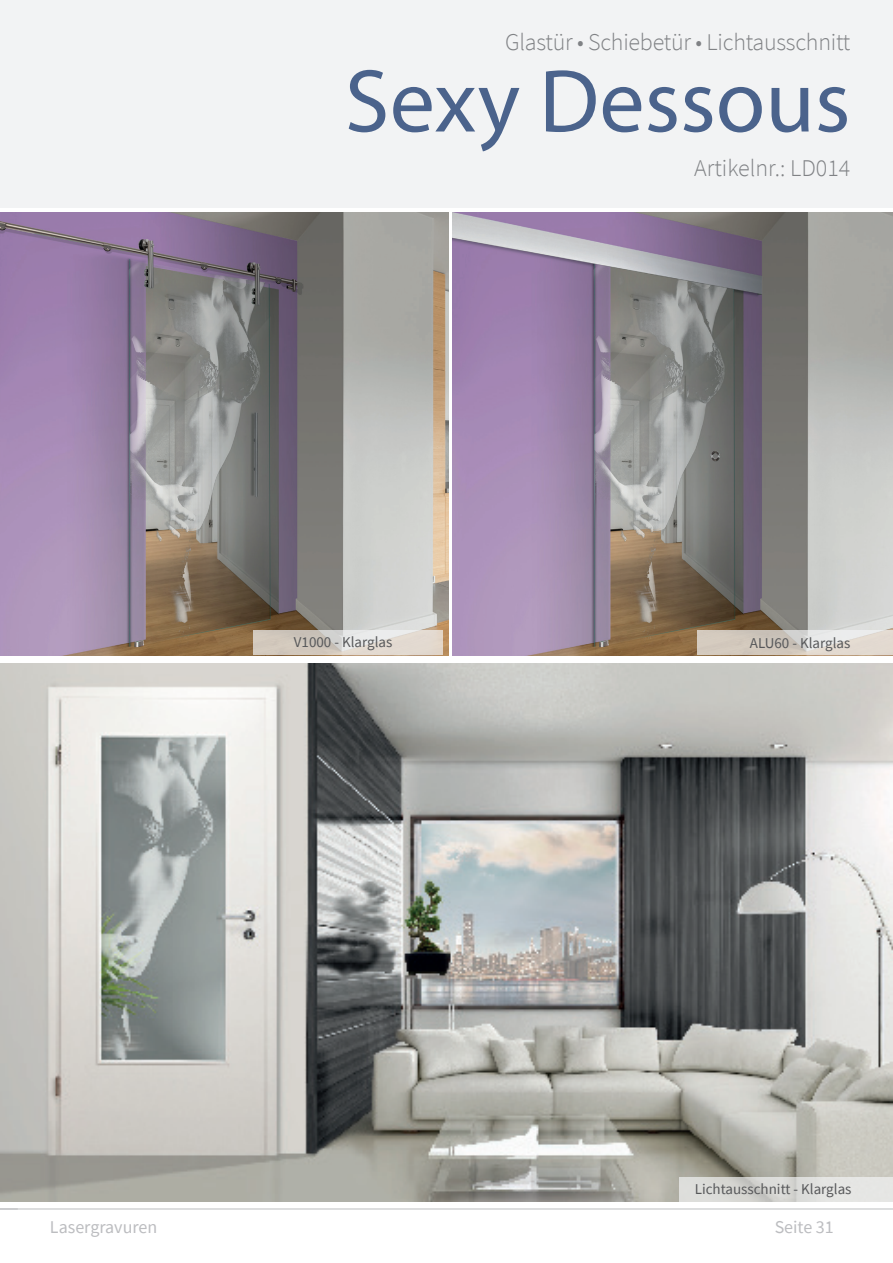
<style>
.page{position:relative;width:893px;height:1263px;background:#fff}
.page>*{position:absolute;margin:0;border:0;box-sizing:border-box;transform-origin:0 0}
.t1{font:90px "Myriad Pro";color:#4b638c}
.t2{font:300 24px "Source Sans Pro";letter-spacing:-.01em;color:#808285}
.t3{font:18px "Source Sans Pro";color:#bcbdc0}
.t4{font:15px "Source Sans Pro";color:#57585a}
</style>
<div class="page">
<div style="left:0;top:0;width:893px;height:208px;background:#f2f3f4"></div>
<hr style="left:0;top:1208px;width:893px;height:1px;background:#bcbdc0">
<img style="left:452px;top:213px;width:441px;height:442px">
<img style="left:0;top:213px;width:449px;height:442px">
<img style="left:0;top:664px;width:893px;height:537px">
<svg style="left:697px;top:630px;width:196px;height:25px;background:#d9d2ca"></svg>
<svg style="left:679px;top:1177px;width:214px;height:25px;background:#dbdcd9"></svg>
<svg style="left:253px;top:630px;width:189px;height:25px;background:#dad3cb"></svg>
<h2 class="t2" style="left:505px;top:27px;width:347px">Glastür • Schiebetür • Lichtausschnitt</h2>
<h1 class="t1" style="left:345px;top:46px;width:507px">Sexy Dessous</h1>
<p class="t4" style="left:294px;top:632px;width:100px">V1000 - Klarglas</p>
<h2 class="t2" style="left:694px;top:153px;width:158px">Artikelnr.: LD014</h2>
<p class="t4" style="left:750px;top:634px;width:102px">ALU60 - Klarglas</p>
<p class="t4" style="left:695px;top:1179px;width:158px">Lichtausschnitt - Klarglas</p>
<p class="t3" style="left:50px;top:1216px;width:109px">Lasergravuren</p>
<p class="t3" style="left:775px;top:1216px;width:61px">Seite 31</p>
</div>
